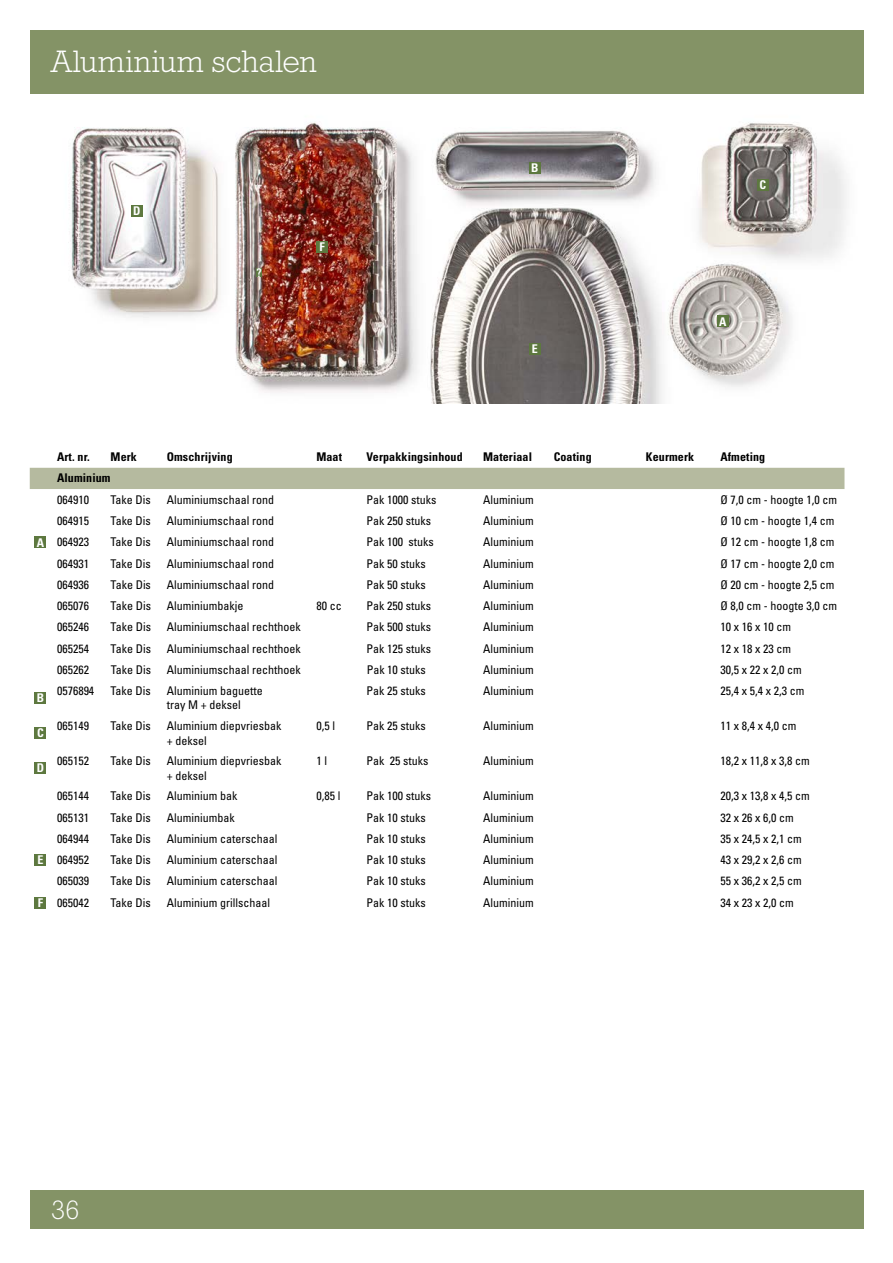
<style>
.page{position:relative;width:893px;height:1263px;background:#fff}
.page>*{position:absolute;margin:0;border:0;box-sizing:border-box;transform-origin:0 0}
.t1{font:300 31.5px "Rockwell Std";color:#fff}
.t2{font:300 27px "Rockwell Std";color:#fff}
.t3{font:condensed 12px/14.4px "Univers LT Std";color:#000}
.t4{font:700 condensed 12px "Univers LT Std";letter-spacing:.01em;color:#000}
.t5{font:700 condensed 12px "Univers LT Std";color:#fff}
.s1{font-weight:700;color:#fff}
</style>
<div class="page">
<img style="left:70px;top:122px;width:777px;height:282px">
<div style="left:30px;top:1191px;width:833px;height:38px;background:#849366"></div>
<div style="left:30px;top:30px;width:833px;height:64px;background:#849366"></div>
<div style="left:30px;top:468px;width:814px;height:21px;background:#b5ba9f"></div>
<div style="left:34px;top:536px;width:12px;height:12px;background:#5d783f"></div>
<div style="left:34px;top:692px;width:12px;height:12px;background:#5d783f"></div>
<div style="left:34px;top:727px;width:12px;height:12px;background:#5d783f"></div>
<div style="left:34px;top:762px;width:12px;height:12px;background:#5d783f"></div>
<div style="left:34px;top:854px;width:12px;height:12px;background:#5d783f"></div>
<div style="left:34px;top:897px;width:12px;height:11px;background:#5d783f"></div>
<div style="left:257px;top:268px;width:5px;height:9px;background:#5d783f"></div>
<div style="left:316px;top:241px;width:12px;height:12px;background:#5d783f"></div>
<div style="left:131px;top:205px;width:12px;height:11px;background:#5d783f"></div>
<div style="left:529px;top:162px;width:12px;height:12px;background:#5d783f"></div>
<div style="left:529px;top:343px;width:12px;height:12px;background:#5d783f"></div>
<div style="left:717px;top:315px;width:12px;height:12px;background:#5d783f"></div>
<div style="left:757px;top:179px;width:12px;height:11px;background:#5d783f"></div>
<h1 class="t1" style="left:51px;top:44px;width:267px">Aluminium schalen</h1>
<h1 class="t1" style="left:51px;top:44px;width:139px">Lunchbox</h1>
<p class="t5" style="left:133px;top:203px;width:9px">D</p>
<p class="t5" style="left:257px;top:265px;width:7px">?</p>
<p class="t5" style="left:320px;top:240px;width:7px">F</p>
<p class="t5" style="left:531px;top:161px;width:9px">B</p>
<p class="t5" style="left:532px;top:341px;width:7px">E</p>
<p class="t5" style="left:759px;top:177px;width:8px">C</p>
<p class="t5" style="left:719px;top:314px;width:9px">A</p>
<p class="t4" style="left:57px;top:450px;width:34px">Art. nr.</p>
<p class="t4" style="left:111px;top:450px;width:28px">Merk</p>
<p class="t4" style="left:167px;top:450px;width:67px">Omschrijving</p>
<p class="t4" style="left:316px;top:450px;width:27px">Maat</p>
<p class="t4" style="left:367px;top:450px;width:98px">Verpakkingsinhoud</p>
<p class="t4" style="left:483px;top:450px;width:50px">Materiaal</p>
<p class="t4" style="left:554px;top:450px;width:40px">Coating</p>
<p class="t4" style="left:646px;top:450px;width:50px">Keurmerk</p>
<p class="t4" style="left:720px;top:450px;width:46px">Afmeting</p>
<p class="t4" style="left:57px;top:471px;width:55px">Aluminium</p>
<p class="t3" style="left:57px;top:492px;width:33px">064910</p>
<p class="t3" style="left:111px;top:492px;width:42px">Take Dis</p>
<p class="t3" style="left:167px;top:492px;width:109px">Aluminiumschaal rond</p>
<p class="t3" style="left:367px;top:492px;width:71px">Pak 1000 stuks</p>
<p class="t3" style="left:483px;top:492px;width:52px">Aluminium</p>
<p class="t3" style="left:720px;top:492px;width:118px">Ø 7,0 cm - hoogte 1,0 cm</p>
<p class="t3" style="left:57px;top:513px;width:33px">064915</p>
<p class="t3" style="left:111px;top:513px;width:42px">Take Dis</p>
<p class="t3" style="left:167px;top:513px;width:109px">Aluminiumschaal rond</p>
<p class="t3" style="left:367px;top:513px;width:66px">Pak 250 stuks</p>
<p class="t3" style="left:483px;top:513px;width:52px">Aluminium</p>
<p class="t3" style="left:720px;top:513px;width:115px">Ø 10 cm - hoogte 1,4 cm</p>
<p class="t3" style="left:37px;top:535px;width:54px"><span class="s1">A</span> 064923</p>
<p class="t3" style="left:111px;top:535px;width:42px">Take Dis</p>
<p class="t3" style="left:167px;top:535px;width:109px">Aluminiumschaal rond</p>
<p class="t3" style="left:367px;top:535px;width:69px">Pak 100 stuks</p>
<p class="t3" style="left:483px;top:535px;width:52px">Aluminium</p>
<p class="t3" style="left:720px;top:535px;width:115px">Ø 12 cm - hoogte 1,8 cm</p>
<p class="t3" style="left:57px;top:556px;width:33px">064931</p>
<p class="t3" style="left:111px;top:556px;width:42px">Take Dis</p>
<p class="t3" style="left:167px;top:556px;width:109px">Aluminiumschaal rond</p>
<p class="t3" style="left:367px;top:556px;width:61px">Pak 50 stuks</p>
<p class="t3" style="left:483px;top:556px;width:52px">Aluminium</p>
<p class="t3" style="left:720px;top:556px;width:115px">Ø 17 cm - hoogte 2,0 cm</p>
<p class="t3" style="left:57px;top:577px;width:33px">064936</p>
<p class="t3" style="left:111px;top:577px;width:42px">Take Dis</p>
<p class="t3" style="left:167px;top:577px;width:109px">Aluminiumschaal rond</p>
<p class="t3" style="left:367px;top:577px;width:61px">Pak 50 stuks</p>
<p class="t3" style="left:483px;top:577px;width:52px">Aluminium</p>
<p class="t3" style="left:720px;top:577px;width:115px">Ø 20 cm - hoogte 2,5 cm</p>
<p class="t3" style="left:57px;top:598px;width:33px">065076</p>
<p class="t3" style="left:111px;top:598px;width:42px">Take Dis</p>
<p class="t3" style="left:167px;top:598px;width:78px">Aluminiumbakje</p>
<p class="t3" style="left:316px;top:598px;width:27px">80 cc</p>
<p class="t3" style="left:367px;top:598px;width:66px">Pak 250 stuks</p>
<p class="t3" style="left:483px;top:598px;width:52px">Aluminium</p>
<p class="t3" style="left:720px;top:598px;width:118px">Ø 8,0 cm - hoogte 3,0 cm</p>
<p class="t3" style="left:57px;top:620px;width:33px">065246</p>
<p class="t3" style="left:111px;top:620px;width:42px">Take Dis</p>
<p class="t3" style="left:167px;top:620px;width:135px">Aluminiumschaal rechthoek</p>
<p class="t3" style="left:367px;top:620px;width:66px">Pak 500 stuks</p>
<p class="t3" style="left:483px;top:620px;width:52px">Aluminium</p>
<p class="t3" style="left:720px;top:620px;width:72px">10 x 16 x 10 cm</p>
<p class="t3" style="left:57px;top:641px;width:33px">065254</p>
<p class="t3" style="left:111px;top:641px;width:42px">Take Dis</p>
<p class="t3" style="left:167px;top:641px;width:135px">Aluminiumschaal rechthoek</p>
<p class="t3" style="left:367px;top:641px;width:66px">Pak 125 stuks</p>
<p class="t3" style="left:483px;top:641px;width:52px">Aluminium</p>
<p class="t3" style="left:720px;top:641px;width:72px">12 x 18 x 23 cm</p>
<p class="t3" style="left:57px;top:662px;width:33px">065262</p>
<p class="t3" style="left:111px;top:662px;width:42px">Take Dis</p>
<p class="t3" style="left:167px;top:662px;width:135px">Aluminiumschaal rechthoek</p>
<p class="t3" style="left:367px;top:662px;width:61px">Pak 10 stuks</p>
<p class="t3" style="left:483px;top:662px;width:52px">Aluminium</p>
<p class="t3" style="left:720px;top:662px;width:83px">30,5 x 22 x 2,0 cm</p>
<p class="t5" style="left:37px;top:691px;width:9px">B</p>
<p class="t3" style="left:57px;top:683px;width:39px">0576894</p>
<p class="t3" style="left:111px;top:683px;width:42px">Take Dis</p>
<p class="t3" style="left:167px;top:683px;width:97px">Aluminium baguette tray M + deksel</p>
<p class="t3" style="left:367px;top:683px;width:61px">Pak 25 stuks</p>
<p class="t3" style="left:483px;top:683px;width:52px">Aluminium</p>
<p class="t3" style="left:720px;top:683px;width:85px">25,4 x 5,4 x 2,3 cm</p>
<p class="t5" style="left:37px;top:726px;width:8px">C</p>
<p class="t3" style="left:57px;top:718px;width:33px">065149</p>
<p class="t3" style="left:111px;top:718px;width:42px">Take Dis</p>
<p class="t3" style="left:167px;top:718px;width:116px">Aluminium diepvriesbak + deksel</p>
<p class="t3" style="left:316px;top:718px;width:20px">0,5 l</p>
<p class="t3" style="left:367px;top:718px;width:61px">Pak 25 stuks</p>
<p class="t3" style="left:483px;top:718px;width:52px">Aluminium</p>
<p class="t3" style="left:720px;top:718px;width:77px">11 x 8,4 x 4,0 cm</p>
<p class="t3" style="left:57px;top:754px;width:33px">065152</p>
<p class="t3" style="left:111px;top:754px;width:42px">Take Dis</p>
<p class="t3" style="left:167px;top:754px;width:116px">Aluminium diepvriesbak + deksel</p>
<p class="t3" style="left:316px;top:754px;width:12px">1 l</p>
<p class="t3" style="left:367px;top:754px;width:63px">Pak 25 stuks</p>
<p class="t3" style="left:483px;top:754px;width:52px">Aluminium</p>
<p class="t3" style="left:720px;top:754px;width:91px">18,2 x 11,8 x 3,8 cm</p>
<p class="t3" style="left:57px;top:789px;width:33px">065144</p>
<p class="t3" style="left:111px;top:789px;width:42px">Take Dis</p>
<p class="t3" style="left:167px;top:789px;width:72px">Aluminium bak</p>
<p class="t3" style="left:316px;top:789px;width:25px">0,85 l</p>
<p class="t3" style="left:367px;top:789px;width:66px">Pak 100 stuks</p>
<p class="t3" style="left:483px;top:789px;width:52px">Aluminium</p>
<p class="t3" style="left:720px;top:789px;width:91px">20,3 x 13,8 x 4,5 cm</p>
<p class="t3" style="left:57px;top:810px;width:33px">065131</p>
<p class="t3" style="left:111px;top:810px;width:42px">Take Dis</p>
<p class="t3" style="left:167px;top:810px;width:69px">Aluminiumbak</p>
<p class="t3" style="left:367px;top:810px;width:61px">Pak 10 stuks</p>
<p class="t3" style="left:483px;top:810px;width:52px">Aluminium</p>
<p class="t3" style="left:720px;top:810px;width:75px">32 x 26 x 6,0 cm</p>
<p class="t3" style="left:57px;top:831px;width:33px">064944</p>
<p class="t3" style="left:111px;top:831px;width:42px">Take Dis</p>
<p class="t3" style="left:167px;top:831px;width:112px">Aluminium caterschaal</p>
<p class="t3" style="left:367px;top:831px;width:61px">Pak 10 stuks</p>
<p class="t3" style="left:483px;top:831px;width:52px">Aluminium</p>
<p class="t3" style="left:720px;top:831px;width:83px">35 x 24,5 x 2,1 cm</p>
<p class="t3" style="left:37px;top:852px;width:53px"><span class="s1">E</span> 064952</p>
<p class="t3" style="left:111px;top:852px;width:42px">Take Dis</p>
<p class="t3" style="left:167px;top:852px;width:112px">Aluminium caterschaal</p>
<p class="t3" style="left:367px;top:852px;width:61px">Pak 10 stuks</p>
<p class="t3" style="left:483px;top:852px;width:52px">Aluminium</p>
<p class="t3" style="left:720px;top:852px;width:83px">43 x 29,2 x 2,6 cm</p>
<p class="t3" style="left:57px;top:874px;width:33px">065039</p>
<p class="t3" style="left:111px;top:874px;width:42px">Take Dis</p>
<p class="t3" style="left:167px;top:874px;width:112px">Aluminium caterschaal</p>
<p class="t3" style="left:367px;top:874px;width:61px">Pak 10 stuks</p>
<p class="t3" style="left:483px;top:874px;width:52px">Aluminium</p>
<p class="t3" style="left:720px;top:874px;width:83px">55 x 36,2 x 2,5 cm</p>
<p class="t3" style="left:38px;top:895px;width:53px"><span class="s1">F</span> 065042</p>
<p class="t3" style="left:111px;top:895px;width:42px">Take Dis</p>
<p class="t3" style="left:167px;top:895px;width:105px">Aluminium grillschaal</p>
<p class="t3" style="left:367px;top:895px;width:61px">Pak 10 stuks</p>
<p class="t3" style="left:483px;top:895px;width:52px">Aluminium</p>
<p class="t3" style="left:720px;top:895px;width:75px">34 x 23 x 2,0 cm</p>
<p class="t5" style="left:37px;top:761px;width:9px">D</p>
<h2 class="t2" style="left:51px;top:1194px;width:30px">36</h2>
</div>
